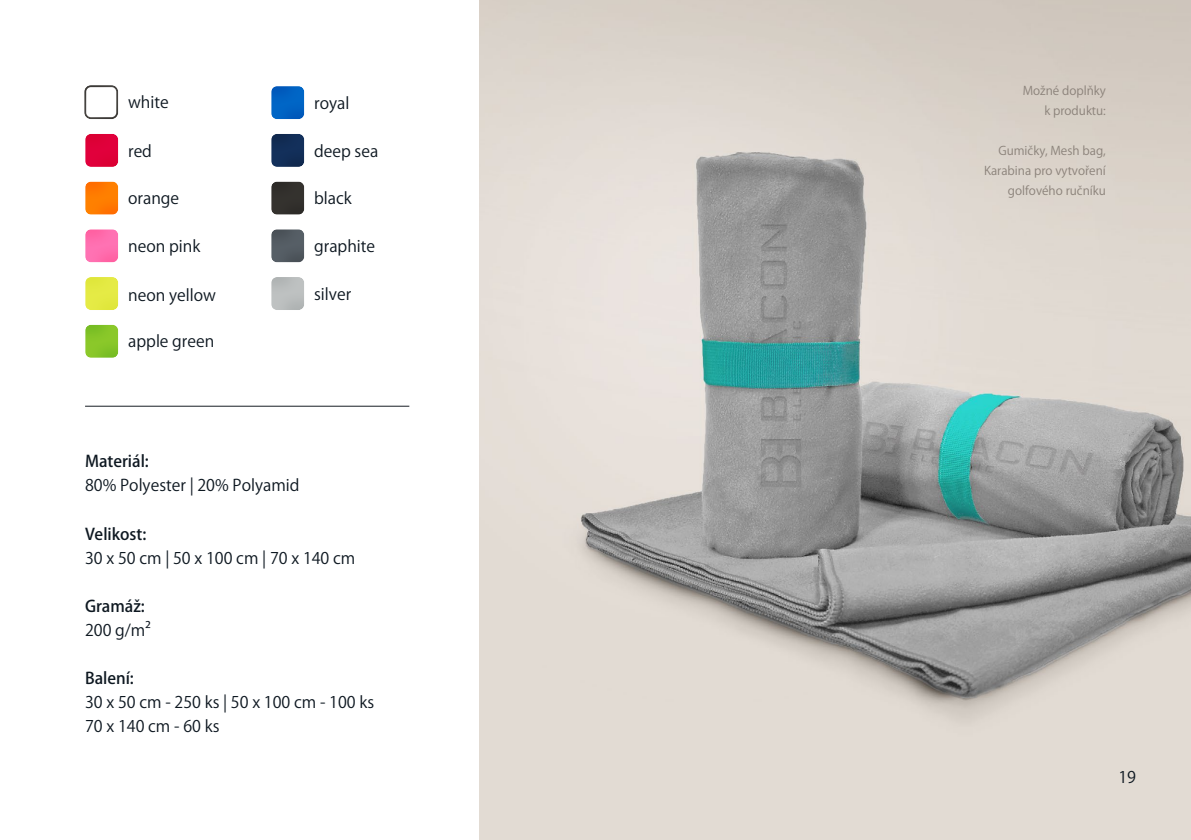
<style>
.page{position:relative;width:1191px;height:840px;background:#fff}
.page>*{position:absolute;margin:0;border:0;box-sizing:border-box;transform-origin:0 0}
.t1{font:16px "Koz Go Pr 6 N";color:#0e1821}
.t2{font:500 16px "Koz Go Pr 6 N";color:#0e1821}
.t3{font:12px/20px "Koz Go Pr 6 N";color:#8b827a;text-align:right}
</style>
<div class="page">
<img style="left:479px;top:0;width:712px;height:839px">
<hr style="left:85px;top:405px;width:324px;height:1px;background:#181e25">
<div style="left:65px;top:119px;width:70px;height:48px;background:#fff;opacity:.21"></div>
<div style="left:65px;top:167px;width:70px;height:48px;background:#fff;opacity:.21"></div>
<div style="left:65px;top:214px;width:70px;height:48px;background:#fff;opacity:.21"></div>
<div style="left:65px;top:262px;width:70px;height:48px;background:#fff;opacity:.21"></div>
<div style="left:251px;top:119px;width:70px;height:48px;background:#fff;opacity:.21"></div>
<div style="left:251px;top:167px;width:70px;height:48px;background:#fff;opacity:.21"></div>
<div style="left:251px;top:214px;width:70px;height:48px;background:#fff;opacity:.21"></div>
<div style="left:251px;top:262px;width:70px;height:48px;background:#fff;opacity:.21"></div>
<div style="left:251px;top:71px;width:70px;height:48px;background:#fff;opacity:.21"></div>
<div style="left:65px;top:310px;width:70px;height:48px;background:#fff;opacity:.21"></div>
<p class="t1" style="left:128px;top:93px;width:42px">white</p>
<p class="t1" style="left:128px;top:142px;width:25px">red</p>
<p class="t1" style="left:128px;top:189px;width:53px">orange</p>
<p class="t1" style="left:128px;top:237px;width:74px">neon pink</p>
<p class="t1" style="left:128px;top:286px;width:89px">neon yellow</p>
<p class="t1" style="left:128px;top:332px;width:88px">apple green</p>
<p class="t1" style="left:314px;top:94px;width:37px">royal</p>
<p class="t1" style="left:314px;top:142px;width:66px">deep sea</p>
<p class="t1" style="left:314px;top:189px;width:39px">black</p>
<p class="t1" style="left:314px;top:237px;width:63px">graphite</p>
<p class="t1" style="left:314px;top:285px;width:39px">silver</p>
<p class="t2" style="left:85px;top:452px;width:65px">Materiál:</p>
<p class="t1" style="left:85px;top:476px;width:216px">80% Polyester | 20% Polyamid</p>
<p class="t2" style="left:85px;top:524px;width:63px">Velikost:</p>
<p class="t1" style="left:85px;top:548px;width:272px">30 x 50 cm | 50 x 100 cm | 70 x 140 cm</p>
<p class="t2" style="left:85px;top:596px;width:61px">Gramáž:</p>
<p class="t1" style="left:85px;top:620px;width:67px">200 g/m²</p>
<p class="t2" style="left:85px;top:668px;width:50px">Balení:</p>
<p class="t1" style="left:85px;top:692px;width:291px">30 x 50 cm - 250 ks | 50 x 100 cm - 100 ks</p>
<p class="t1" style="left:85px;top:716px;width:136px">70 x 140 cm - 60 ks</p>
<p class="t3" style="left:1022px;top:81px;width:85px">Možné doplňky</p>
<p class="t3" style="left:1044px;top:101px;width:63px">k produktu:</p>
<p class="t3" style="left:984px;top:141px;width:123px">Gumičky, Mesh bag,<br>Karabina pro vytvoření golfového ručníku</p>
<p class="t1" style="left:1118px;top:767px;width:19px">19</p>
</div>
